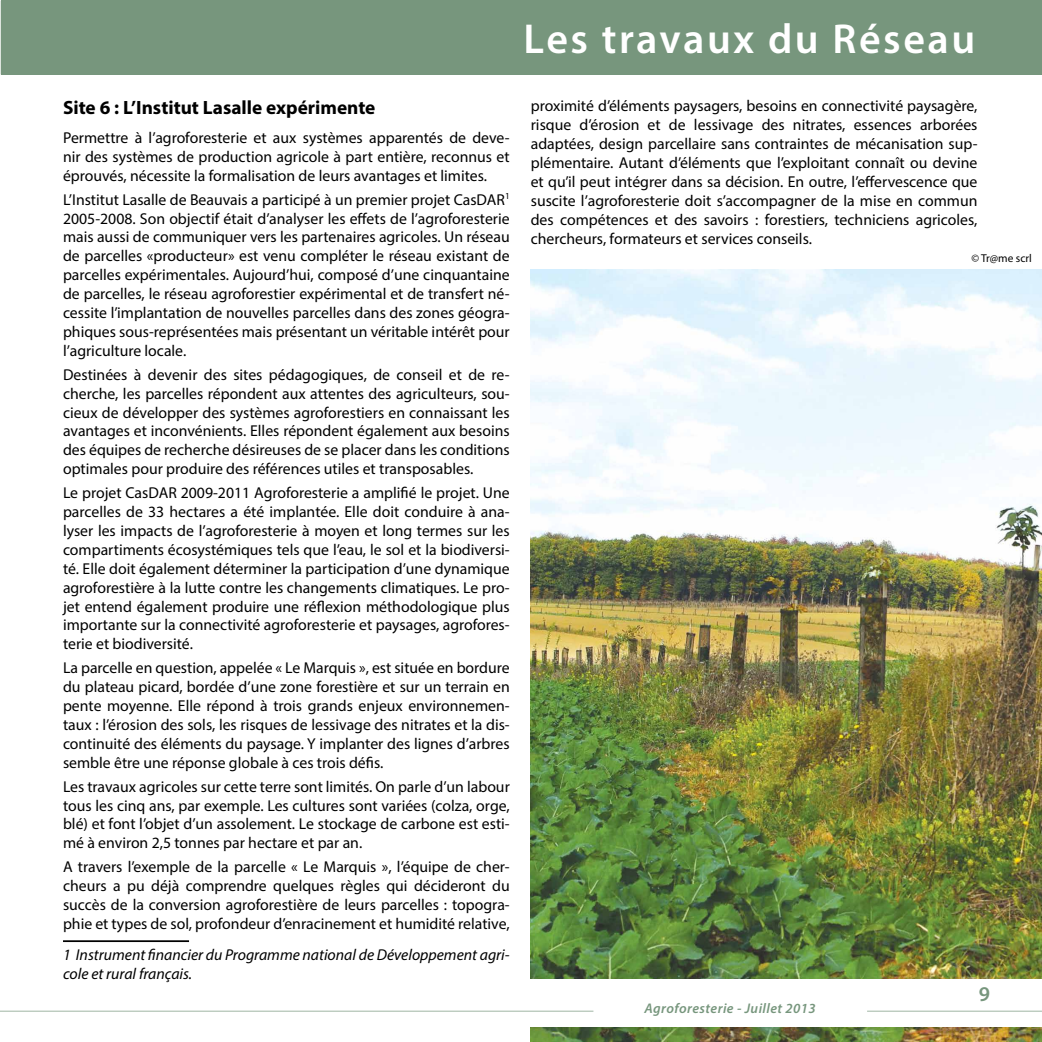
<style>
.page{position:relative;width:1042px;height:1042px;background:#fff}
.page>*{position:absolute;margin:0;border:0;box-sizing:border-box;transform-origin:0 0}
.t1{font:600 42px "Myriad Pro";letter-spacing:.06em;color:#fff}
.t2{font:600 21px "Myriad Pro";color:#77967d}
.t3{font:700 19.25px "Myriad Pro";color:#000}
.t4{font:15.75px/18.9px "Myriad Pro";color:#000;text-align:justify}
.t5{font:italic 15.75px/18.9px "Myriad Pro";color:#000}
.t6{font:italic 600 14px "Myriad Pro";letter-spacing:.03em;color:#77967d}
.t7{font:11.38px "Myriad Pro";color:#000}
</style>
<div class="page">
<img style="left:531px;top:269px;width:511px;height:773px">
<div style="left:528px;top:979px;width:514px;height:47px;background:#fff"></div>
<hr style="left:867px;top:1010px;width:175px;height:2px;background:#77967d">
<hr style="left:0;top:1010px;width:593px;height:2px;background:#77967d">
<div style="left:2px;top:0;width:1040px;height:74px;background:#77967d"></div>
<hr style="left:63px;top:940px;width:126px;height:2px;background:#000">
<h1 class="t1" style="left:523px;top:12px;width:453px">Les travaux du Réseau</h1>
<p class="t3" style="left:63px;top:95px;width:314px">Site 6 : L’Institut Lasalle expérimente</p>
<p class="t4" style="left:63px;top:128px;width:448px">Permettre à l’agroforesterie et aux systèmes apparentés de deve&shy;nir des systèmes de production agricole à part entière, reconnus et éprouvés, nécessite la formalisation de leurs avantages et limites.</p>
<p class="t4" style="left:63px;top:190px;width:448px">L’Institut Lasalle de Beauvais a participé à un premier projet CasDAR<sup>1<br></sup>2005-2008. Son objectif était d’analyser les effets de l’agroforesterie mais aussi de communiquer vers les partenaires agricoles. Un réseau de parcelles «producteur» est venu compléter le réseau existant de parcelles expérimentales. Aujourd’hui, composé d’une cinquantaine de parcelles, le réseau agroforestier expérimental et de transfert né&shy;cessite l’implantation de nouvelles parcelles dans des zones géogra&shy;phiques sous-représentées mais présentant un véritable intérêt pour l’agriculture locale.</p>
<p class="t4" style="left:63px;top:365px;width:448px">Destinées à devenir des sites pédagogiques, de conseil et de re&shy;cherche, les parcelles répondent aux attentes des agriculteurs, sou&shy;cieux de développer des systèmes agroforestiers en connaissant les avantages et inconvénients. Elles répondent également aux besoins des équipes de recherche désireuses de se placer dans les conditions optimales pour produire des références utiles et transposables.</p>
<p class="t4" style="left:63px;top:483px;width:448px">Le projet CasDAR 2009-2011 Agroforesterie a amplifié le projet. Une parcelles de 33 hectares a été implantée. Elle doit conduire à ana&shy;lyser les impacts de l’agroforesterie à moyen et long termes sur les compartiments écosystémiques tels que l’eau, le sol et la biodiversi&shy;té. Elle doit également déterminer la participation d’une dynamique agroforestière à la lutte contre les changements climatiques. Le pro&shy;jet entend également produire une réflexion méthodologique plus importante sur la connectivité agroforesterie et paysages, agrofores&shy;terie et biodiversité.</p>
<p class="t4" style="left:63px;top:658px;width:448px">La parcelle en question, appelée « Le Marquis », est située en bordure du plateau picard, bordée d’une zone forestière et sur un terrain en pente moyenne. Elle répond à trois grands enjeux environnemen&shy;taux : l’érosion des sols, les risques de lessivage des nitrates et la dis&shy;continuité des éléments du paysage. Y implanter des lignes d’arbres semble être une réponse globale à ces trois défis.</p>
<p class="t4" style="left:63px;top:776px;width:448px">Les travaux agricoles sur cette terre sont limités. On parle d’un labour tous les cinq ans, par exemple. Les cultures sont variées (colza, orge, blé) et font l’objet d’un assolement. Le stockage de carbone est esti&shy;mé à environ 2,5 tonnes par hectare et par an.</p>
<p class="t4" style="left:63px;top:857px;width:448px">A travers l’exemple de la parcelle « Le Marquis », l’équipe de cher&shy;cheurs a pu déjà comprendre quelques règles qui décideront du succès de la conversion agroforestière de leurs parcelles : topogra&shy;phie et types de sol, profondeur d’enracinement et humidité relative,</p>
<p class="t5" style="left:63px;top:945px;width:448px">1 Instrument financier du Programme national de Développement agri&shy;cole et rural français.</p>
<p class="t4" style="left:531px;top:96px;width:448px">proximité d’éléments paysagers, besoins en connectivité paysagère, risque d’érosion et de lessivage des nitrates, essences arborées adaptées, design parcellaire sans contraintes de mécanisation sup&shy;plémentaire. Autant d’éléments que l’exploitant connaît ou devine et qu’il peut intégrer dans sa décision. En outre, l’effervescence que suscite l’agroforesterie doit s’accompagner de la mise en commun des compétences et des savoirs : forestiers, techniciens agricoles, chercheurs, formateurs et services conseils.</p>
<p class="t7" style="left:971px;top:251px;width:62px">© Tr@me scrl</p>
<p class="t6" style="left:644px;top:999px;width:173px">Agroforesterie - Juillet 2013</p>
<h2 class="t2" style="left:979px;top:980px;width:13px">9</h2>
</div>
